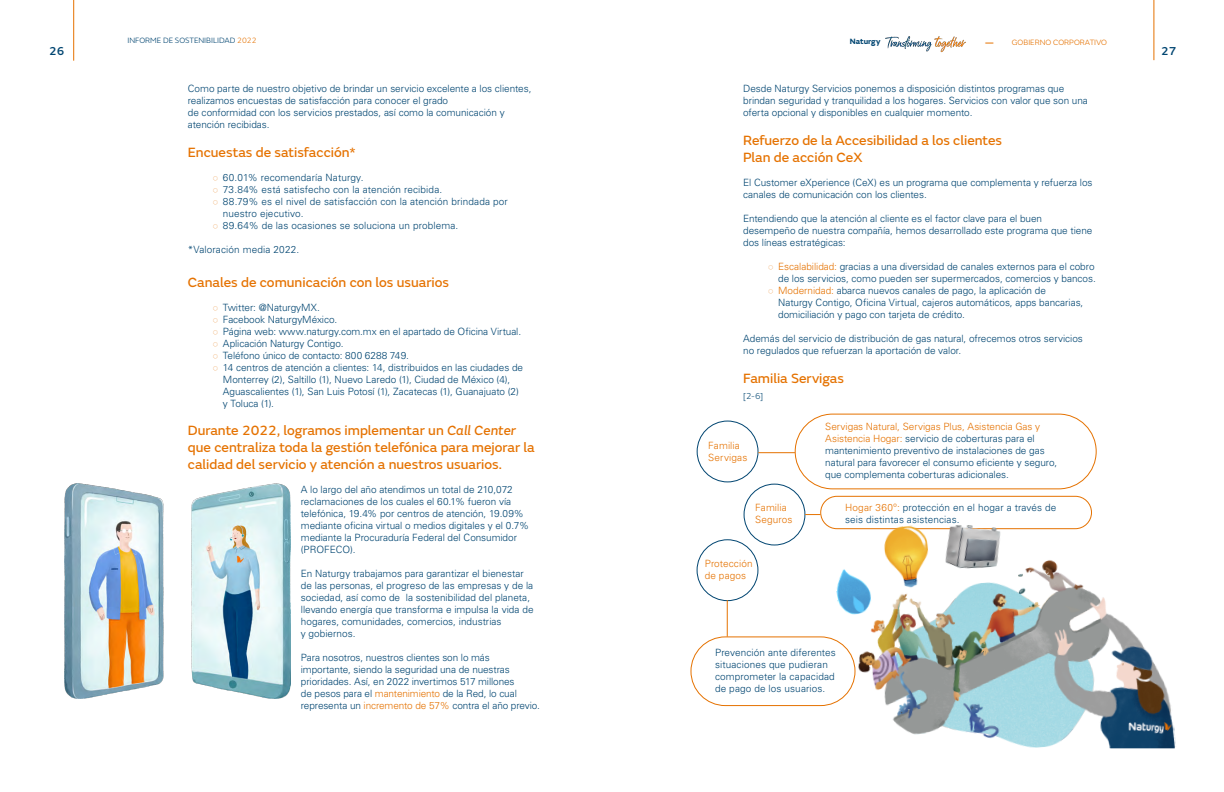
<style>
.page{position:relative;width:1224px;height:792px;background:#fff}
.page>*{position:absolute;margin:0;border:0;box-sizing:border-box;transform-origin:0 0}
.t1{font:14px/16.8px "FS Emeric Core";color:#e57200}
.t2{font:500 12px "FS Emeric";color:#004571}
.t3{font:300 10px/12px "Univers";letter-spacing:-.005em;color:#004571}
.t4{font:300 10px/12px "Univers";letter-spacing:.01em;color:#e57200}
.t5{font:300 9px "FS Emeric";color:#004571}
.t6{font:300 8px "FS Emeric";color:#004571}
.t7{font:300 8px "FS Emeric";color:#e57200}
.t8{font:700 8px "FS Emeric";color:#004571}
.s1{color:#e57200}
.s2{font-weight:700}
.s3{font-family:"Arial";font-weight:400;font-size:9px;color:#e57200}
.s4{font-style:italic}
</style>
<div class="page">
<hr style="left:73px;top:0;width:1px;height:61px;background:#e57200">
<hr style="left:1153px;top:0;width:1px;height:60px;background:#e57200">
<img style="left:65px;top:484px;width:225px;height:214px">
<div style="left:795px;top:414px;width:301px;height:75px;border:1px solid #e57200;border-radius:37px"></div>
<div style="left:820px;top:496px;width:272px;height:33px;border:1px solid #e57200;border-radius:16px"></div>
<div style="left:697px;top:421px;width:61px;height:61px;border:1px solid #004571;border-radius:50%"></div>
<div style="left:697px;top:540px;width:61px;height:61px;border:1px solid #004571;border-radius:50%"></div>
<div style="left:744px;top:484px;width:61px;height:61px;border:1px solid #004571;border-radius:50%"></div>
<hr style="left:758px;top:452px;width:37px;height:1px;background:#e57200">
<hr style="left:727px;top:600px;width:1px;height:37px;background:#e57200">
<svg style="left:805px;top:514px;width:15px;height:1px"></svg>
<img style="left:831px;top:525px;width:345px;height:223px">
<div style="left:691px;top:637px;width:164px;height:69px;background:#fff;border-radius:34px"></div>
<div style="left:691px;top:637px;width:164px;height:69px;border:1px solid #e57200;border-radius:34px"></div>
<img style="left:885px;top:36px;width:81px;height:17px">
<p class="t6" style="left:128px;top:35px;width:131px">INFORME DE SOSTENIBILIDAD <span class="s1">2022</span></p>
<p class="t8" style="left:850px;top:35px;width:32px">Naturgy</p>
<p class="t7" style="left:985px;top:37px;width:124px"><span class="s2">—</span> GOBIERNO CORPORATIVO</p>
<p class="t2" style="left:49px;top:42px;width:17px">26</p>
<p class="t2" style="left:1161px;top:42px;width:17px">27</p>
<p class="t3" style="left:188px;top:83px;width:345px">Como parte de nuestro objetivo de brindar un servicio excelente a los clientes, realizamos encuestas de satisfacción para conocer el grado<br>de conformidad con los servicios prestados, así como la comunicación y atención recibidas.</p>
<h1 class="t1" style="left:188px;top:143px;width:169px">Encuestas de satisfacción*</h1>
<p class="t3" style="left:213px;top:172px;width:152px"><span class="s3">◌</span> 60.01% recomendaría Naturgy.</p>
<p class="t3" style="left:213px;top:184px;width:231px"><span class="s3">◌</span> 73.84% está satisfecho con la atención recibida.</p>
<p class="t3" style="left:213px;top:196px;width:297px"><span class="s3">◌</span> 88.79% es el nivel de satisfacción con la atención brindada por</p>
<p class="t3" style="left:223px;top:208px;width:82px">nuestro ejecutivo.</p>
<p class="t3" style="left:213px;top:220px;width:247px"><span class="s3">◌</span> 89.64% de las ocasiones se soluciona un problema.</p>
<p class="t3" style="left:188px;top:244px;width:113px">*Valoración media 2022.</p>
<h1 class="t1" style="left:188px;top:273px;width:263px">Canales de comunicación con los usuarios</h1>
<p class="t3" style="left:213px;top:301px;width:109px"><span class="s3">◌</span> Twitter: @NaturgyMX.</p>
<p class="t3" style="left:213px;top:313px;width:126px"><span class="s3">◌</span> Facebook NaturgyMéxico.</p>
<p class="t3" style="left:213px;top:325px;width:310px"><span class="s3">◌</span> Página web: www.naturgy.com.mx en el apartado de Oficina Virtual.</p>
<p class="t3" style="left:213px;top:337px;width:132px"><span class="s3">◌</span> Aplicación Naturgy Contigo.</p>
<p class="t3" style="left:213px;top:349px;width:198px"><span class="s3">◌</span> Teléfono único de contacto: 800 6288 749.</p>
<p class="t3" style="left:213px;top:361px;width:312px"><span class="s3">◌</span> 14 centros de atención a clientes: 14, distribuidos en las ciudades de</p>
<p class="t3" style="left:223px;top:373px;width:289px">Monterrey (2), Saltillo (1), Nuevo Laredo (1), Ciudad de México (4),</p>
<p class="t3" style="left:223px;top:385px;width:298px">Aguascalientes (1), San Luis Potosí (1), Zacatecas (1), Guanajuato (2)</p>
<p class="t3" style="left:223px;top:397px;width:53px">y Toluca (1).</p>
<h1 class="t1" style="left:188px;top:422px;width:348px">Durante 2022, logramos implementar un <span class="s4">Call Center </span>que centraliza toda la gestión telefónica para mejorar la calidad del servicio y atención a nuestros usuarios.</h1>
<p class="t3" style="left:301px;top:484px;width:230px">A lo largo del año atendimos un total de 210,072 reclamaciones de los cuales el 60.1% fueron vía telefónica, 19.4% por centros de atención, 19.09% mediante oficina virtual o medios digitales y el 0.7% mediante la Procuraduría Federal del Consumidor (PROFECO).</p>
<p class="t3" style="left:301px;top:568px;width:234px">En Naturgy trabajamos para garantizar el bienestar de las personas, el progreso de las empresas y de la sociedad, así como de la sostenibilidad del planeta, llevando energía que transforma e impulsa la vida de hogares, comunidades, comercios, industrias<br>y gobiernos.</p>
<p class="t3" style="left:301px;top:652px;width:241px">Para nosotros, nuestros clientes son lo más importante, siendo la seguridad una de nuestras prioridades. Así, en 2022 invertimos 517 millones<br>de pesos para el <span class="s1">mantenimiento</span> de la Red, lo cual representa un <span class="s1">incremento de 57%</span> contra el año previo.</p>
<p class="t3" style="left:743px;top:83px;width:346px">Desde Naturgy Servicios ponemos a disposición distintos programas que brindan seguridad y tranquilidad a los hogares. Servicios con valor que son una oferta opcional y disponibles en cualquier momento.</p>
<h1 class="t1" style="left:743px;top:131px;width:261px">Refuerzo de la Accesibilidad a los clientes<br>Plan de acción CeX</h1>
<p class="t3" style="left:743px;top:176px;width:351px">El Customer eXperience (CeX) es un programa que complementa y refuerza los canales de comunicación con los clientes.</p>
<p class="t3" style="left:743px;top:212px;width:351px">Entendiendo que la atención al cliente es el factor clave para el buen desempeño de nuestra compañía, hemos desarrollado este programa que tiene dos líneas estratégicas:</p>
<p class="t3" style="left:768px;top:260px;width:328px"><span class="s3">◌</span> <span class="s1">Escalabilidad:</span> gracias a una diversidad de canales externos para el cobro</p>
<p class="t3" style="left:778px;top:272px;width:319px">de los servicios, como pueden ser supermercados, comercios y bancos.</p>
<p class="t3" style="left:768px;top:284px;width:279px"><span class="s3">◌</span> <span class="s1">Modernidad:</span> abarca nuevos canales de pago, la aplicación de</p>
<p class="t3" style="left:778px;top:296px;width:307px">Naturgy Contigo, Oficina Virtual, cajeros automáticos, apps bancarias,</p>
<p class="t3" style="left:778px;top:308px;width:188px">domiciliación y pago con tarjeta de crédito.</p>
<p class="t3" style="left:743px;top:332px;width:341px">Además del servicio de distribución de gas natural, ofrecemos otros servicios no regulados que refuerzan la aportación de valor.</p>
<h1 class="t1" style="left:743px;top:369px;width:102px">Familia Servigas</h1>
<p class="t5" style="left:743px;top:390px;width:22px">[2-6]</p>
<p class="t3" style="left:825px;top:420px;width:234px"><span class="s1">Servigas Natural, Servigas Plus, Asistencia Gas y Asistencia Hogar:</span> servicio de coberturas para el mantenimiento preventivo de instalaciones de gas natural para favorecer el consumo eficiente y seguro, que complementa coberturas adicionales.</p>
<p class="t3" style="left:845px;top:501px;width:213px"><span class="s1">Hogar 360º:</span> protección en el hogar a través de seis distintas asistencias.</p>
<p class="t4" style="left:708px;top:439px;width:41px">Familia<br>Servigas</p>
<p class="t4" style="left:755px;top:502px;width:39px">Familia<br>Seguros</p>
<p class="t4" style="left:705px;top:558px;width:49px">Protección de pagos</p>
<p class="t3" style="left:715px;top:646px;width:122px">Prevención ante diferentes situaciones que pudieran comprometer la capacidad de pago de los usuarios.</p>
</div>
